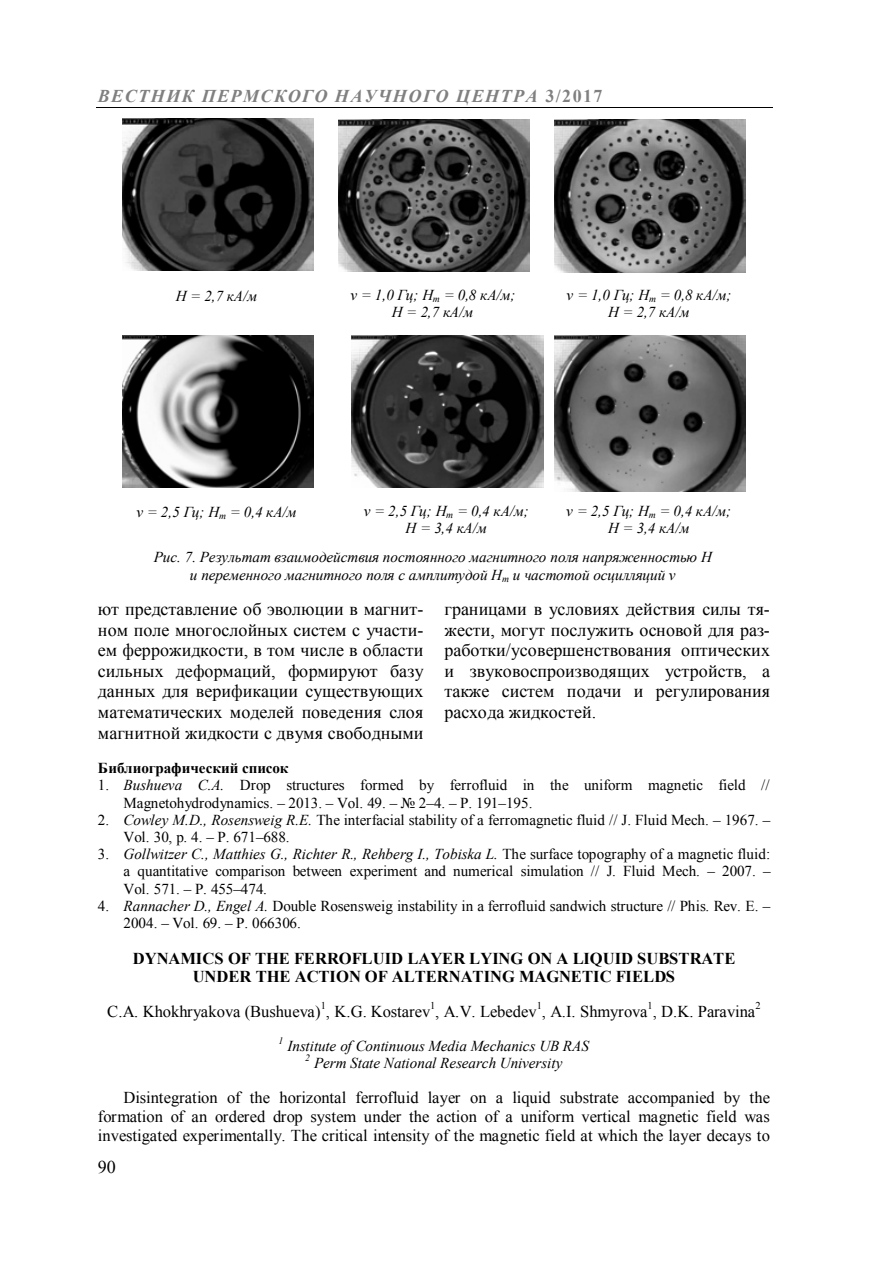
<style>
.page{position:relative;width:893px;height:1263px;background:#fff}
.page>*{position:absolute;margin:0;border:0;box-sizing:border-box;transform-origin:0 0}
.t1{font:18px/20.7px "Times New Roman";color:#000;text-align:justify}
.t2{font:italic 700 18px "Times New Roman";letter-spacing:.08em;color:#808080}
.t3{font:16.5px/18.9px "Times New Roman";color:#000;text-align:justify}
.t4{font:700 16.5px/18.3px "Times New Roman";letter-spacing:-.005em;color:#000;text-align:center}
.t5{font:15.15px/17.2px "Times New Roman";color:#000}
.t6{font:italic 15.15px/17.2px "Times New Roman";color:#000;text-align:center}
.t7{font:700 15.15px "Times New Roman";letter-spacing:-.005em;color:#000}
.t8{font:10.5px "Times New Roman";color:#000}
.t9{font:italic 9.75px "Times New Roman";color:#000}
.s1{font-style:normal}
.s2{font-style:italic}
</style>
<div class="page">
<hr style="left:96px;top:107px;width:676px;height:1px;background:#000">
<img style="left:554px;top:335px;width:192px;height:157px">
<img style="left:352px;top:335px;width:191px;height:153px">
<img style="left:122px;top:335px;width:192px;height:153px">
<img style="left:554px;top:119px;width:192px;height:153px">
<img style="left:338px;top:119px;width:192px;height:153px">
<img style="left:122px;top:119px;width:192px;height:151px">
<p class="t2" style="left:98px;top:89px;width:506px">ВЕСТНИК ПЕРМСКОГО НАУЧНОГО ЦЕНТРА <span class="s1">3/2017</span></p>
<p class="t6" style="left:176px;top:288px;width:83px">H = 2,7 кА/м</p>
<p class="t6" style="left:566px;top:288px;width:166px">ν = 1,0 Гц; H<sub>m</sub> = 0,8 кА/м;<br>H = 2,7 кА/м</p>
<p class="t6" style="left:350px;top:288px;width:166px">ν = 1,0 Гц; H<sub>m</sub> = 0,8 кА/м;<br>H = 2,7 кА/м</p>
<p class="t6" style="left:136px;top:504px;width:161px">ν = 2,5 Гц; H<sub>m</sub> = 0,4 кА/м</p>
<p class="t6" style="left:566px;top:504px;width:166px">ν = 2,5 Гц; H<sub>m</sub> = 0,4 кА/м;<br>H = 3,4 кА/м</p>
<p class="t6" style="left:364px;top:504px;width:166px">ν = 2,5 Гц; H<sub>m</sub> = 0,4 кА/м;<br>H = 3,4 кА/м</p>
<p class="t6" style="left:154px;top:549px;width:560px;line-height:18px">Рис. 7. Результат взаимодействия постоянного магнитного поля напряженностью H и переменного магнитного поля с амплитудой H<sub>m</sub> и частотой осцилляций ν</p>
<p class="t1" style="left:98px;top:600px;width:327px">ют представление об эволюции в магнит&shy;ном поле многослойных систем с участи&shy;ем феррожидкости, в том числе в области сильных деформаций, формируют базу данных для верификации существующих математических моделей поведения слоя магнитной жидкости с двумя свободными</p>
<p class="t1" style="left:444px;top:600px;width:327px">границами в условиях действия силы тя&shy;жести, могут послужить основой для раз&shy;работки/усовершенствования оптических и звуковоспроизводящих устройств, а также систем подачи и регулирования расхода жидкостей.</p>
<p class="t7" style="left:98px;top:763px;width:192px">Библиографический список</p>
<p class="t5" style="left:123px;top:778px;width:647px;text-indent:-26px">1. <span class="s2">Bushueva C.A.</span> Drop structures formed by ferrofluid in the uniform magnetic field //<br>Magnetohydrodynamics. – 2013. – Vol. 49. – № 2–4. – P. 191–195.</p>
<p class="t5" style="left:123px;top:813px;width:648px;text-indent:-26px">2. <span class="s2">Cowley M.D., Rosensweig R.E.</span> The interfacial stability of a ferromagnetic fluid // J. Fluid Mech. – 1967. –<br>Vol. 30, p. 4. – P. 671–688.</p>
<p class="t5" style="left:123px;top:847px;width:648px;text-align:justify;text-indent:-26px">3. <span class="s2">Gollwitzer C., Matthies G., Richter R., Rehberg I., Tobiska L.</span> The surface topography of a magnetic fluid: a quantitative comparison between experiment and numerical simulation // J. Fluid Mech. – 2007. – Vol. 571. – Р. 455–474.</p>
<p class="t5" style="left:123px;top:899px;width:648px;text-indent:-26px">4. <span class="s2">Rannacher D., Engel A.</span> Double Rosensweig instability in a ferrofluid sandwich structure // Phis. Rev. E. –<br>2004. – Vol. 69. – P. 066306.</p>
<p class="t4" style="left:133px;top:951px;width:604px">DYNAMICS OF THE FERROFLUID LAYER LYING ON A LIQUID SUBSTRATE<br>UNDER THE ACTION OF ALTERNATING MAGNETIC FIELDS</p>
<p class="t3" style="left:107px;top:1003px;width:649px">C.A. Khokhryakova (Bushueva) , K.G. Kostarev , A.V. Lebedev , A.I. Shmyrova , D.K. Paravina</p>
<p class="t8" style="left:321px;top:1002px;width:7px">1</p>
<p class="t8" style="left:430px;top:1002px;width:7px">1</p>
<p class="t8" style="left:536px;top:1002px;width:7px">1</p>
<p class="t8" style="left:647px;top:1002px;width:7px">1</p>
<p class="t8" style="left:755px;top:1002px;width:7px">2</p>
<p class="t9" style="left:278px;top:1037px;width:6px">1</p>
<p class="t6" style="left:287px;top:1038px;width:303px">Institute of Continuous Media Mechanics UB RAS</p>
<p class="t9" style="left:305px;top:1054px;width:6px">2</p>
<p class="t6" style="left:314px;top:1055px;width:250px">Perm State National Research University</p>
<p class="t3" style="left:98px;top:1089px;width:673px;text-indent:26px">Disintegration of the horizontal ferrofluid layer on a liquid substrate accompanied by the formation of an ordered drop system under the action of a uniform vertical magnetic field was investigated experimentally. The critical intensity of the magnetic field at which the layer decays to</p>
<p class="t1" style="left:98px;top:1159px;width:19px">90</p>
</div>
